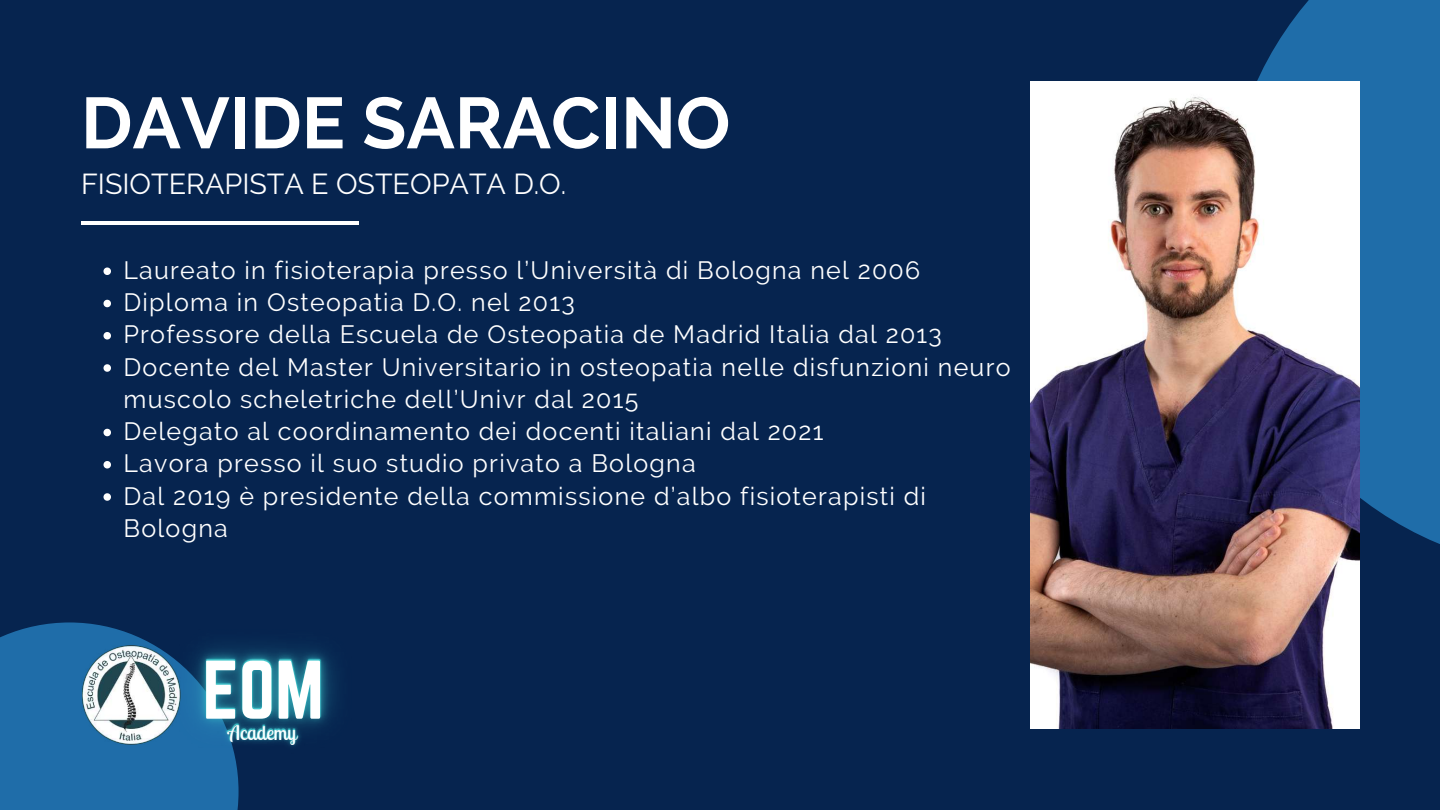
<style>
.page{position:relative;width:1440px;height:810px;background:#06244f}
.page>*{position:absolute;margin:0;border:0;box-sizing:border-box;transform-origin:0 0}
.t1{font:72.6px "Norwester";color:#fff}
.t2{font:700 72px "Raleway";color:#fff}
.t3{font:28.7px "Raleway";color:#fff}
.t4{font:25px/32.2px "Raleway";letter-spacing:.05em;color:#fff}
.t5{font:19.8px "Lobster Two";color:#fff}
</style>
<div class="page">
<hr style="left:81px;top:221px;width:277px;height:4px;background:#fff">
<div style="left:0;top:622px;width:239px;height:188px;background:#1f6da9"></div>
<img style="left:82px;top:646px;width:62px;height:99px">
<img style="left:144px;top:622px;width:191px;height:169px">
<img style="left:210px;top:704px;width:105px;height:57px">
<svg style="left:1257px;top:0;width:183px;height:570px;background:#1d669f"></svg>
<img style="left:1031px;top:81px;width:328px;height:648px">
<svg style="left:104px;top:268px;width:7px;height:7px"></svg>
<svg style="left:104px;top:300px;width:7px;height:7px"></svg>
<svg style="left:104px;top:332px;width:7px;height:8px"></svg>
<svg style="left:104px;top:364px;width:7px;height:8px"></svg>
<svg style="left:104px;top:429px;width:7px;height:7px"></svg>
<svg style="left:104px;top:461px;width:7px;height:8px"></svg>
<svg style="left:104px;top:493px;width:7px;height:8px"></svg>
<h2 class="t2" style="left:81px;top:81px;width:651px">DAVIDE SARACINO</h2>
<p class="t3" style="left:81px;top:167px;width:487px">FISIOTERAPISTA E OSTEOPATA D.O.</p>
<p class="t4" style="left:123px;top:254px;width:889px">Laureato in fisioterapia presso l’Università di Bologna nel 2006<br>Diploma in Osteopatia D.O. nel 2013<br>Professore della Escuela de Osteopatia de Madrid Italia dal 2013<br>Docente del Master Universitario in osteopatia nelle disfunzioni neuro muscolo scheletriche dell’Univr dal 2015<br>Delegato al coordinamento dei docenti italiani dal 2021<br>Lavora presso il suo studio privato a Bologna<br>Dal 2019 è presidente della commissione d’albo fisioterapisti di Bologna</p>
<h1 class="t1" style="left:203px;top:646px;width:123px">EOM</h1>
<p class="t5" style="left:228px;top:720px;width:70px">Academy</p>
</div>
